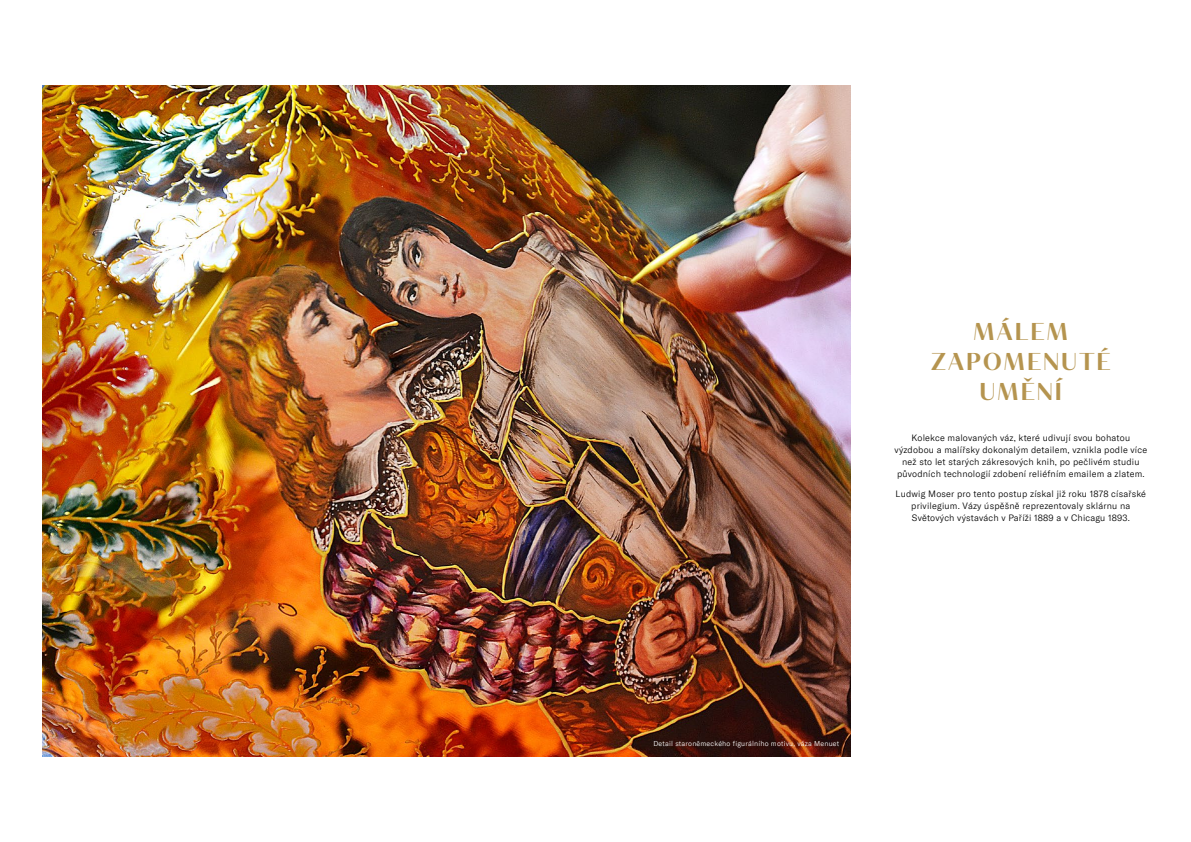
<style>
.page{position:relative;width:1191px;height:842px;background:#fff}
.page>*{position:absolute;margin:0;border:0;box-sizing:border-box;transform-origin:0 0}
.t1{font:600 24px "Tabac Glam G2";letter-spacing:.1em;color:#b5944f}
.t2{font:300 9px/12px "GT America";letter-spacing:.02em;color:#000;text-align:center}
.t3{font:300 7px "GT America";letter-spacing:.03em;color:#fff}
</style>
<div class="page">
<img style="left:43px;top:85px;width:807px;height:672px">
<h1 class="t1" style="left:973px;top:316px;width:20px">MÁLEM</h1>
<h1 class="t1" style="left:931px;top:346px;width:71px">ZAPOMENUTÉ</h1>
<h1 class="t1" style="left:980px;top:376px;width:83px">umění</h1>
<p class="t2" style="left:894px;top:431px;width:254px">Kolekce malovaných váz, které udivují svou bohatou výzdobou a malířsky dokonalým detailem, vznikla podle více než sto let starých zákresových knih, po peč livém studiu původních technologií zdobení reliéfním emailem a zlatem.</p>
<p class="t2" style="left:895px;top:488px;width:252px">Ludwig Moser pro tento postup získal již roku 1878 císařské privilegium. Vázy úspěšně reprezentovaly sklárnu na<br>Světových výstavách v Pař íži 1889 a v Chicagu 1893.</p>
<p class="t3" style="left:653px;top:739px;width:187px">Detail staroněmeckého figurálního motivu, váza Menuet</p>
</div>
